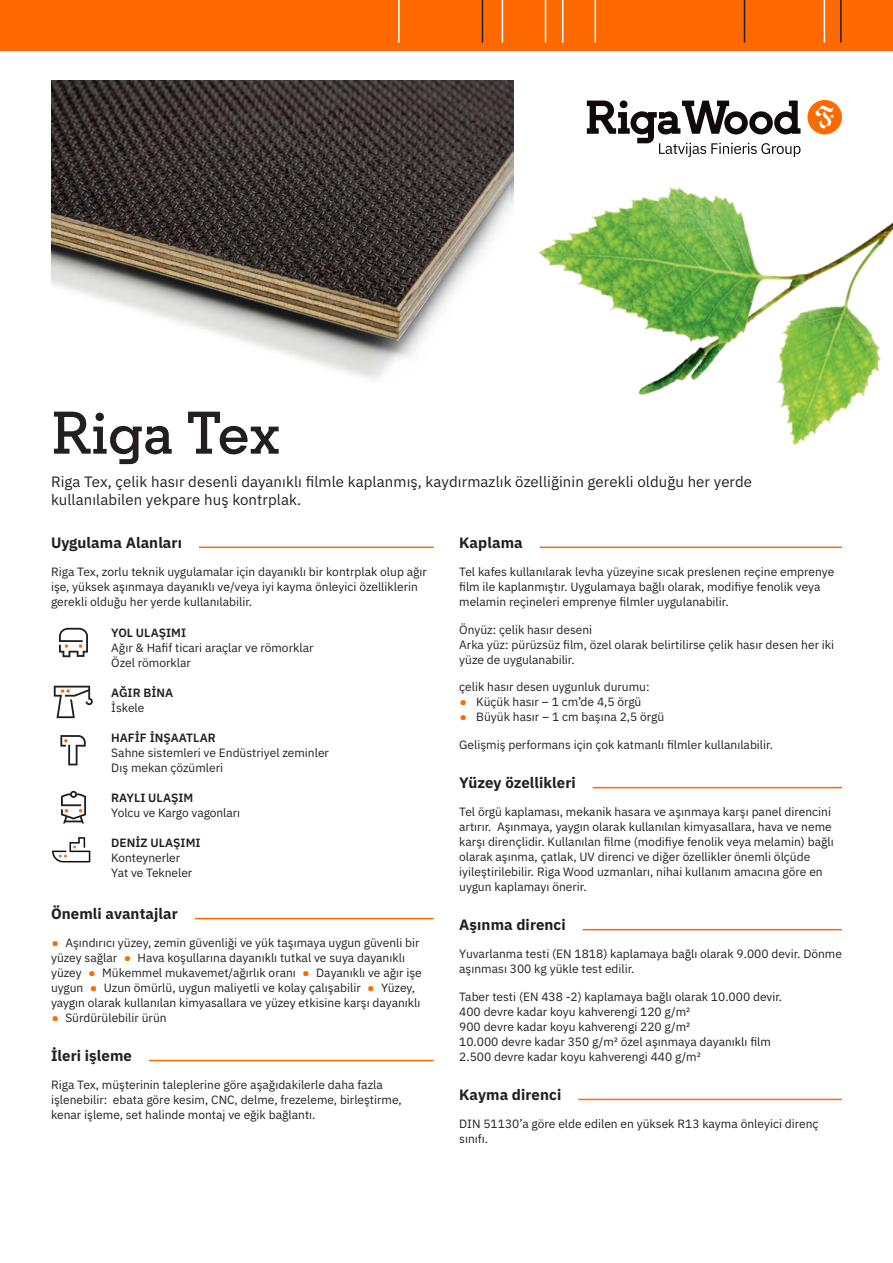
<style>
.page{position:relative;width:893px;height:1263px;background:#fff}
.page>*{position:absolute;margin:0;border:0;box-sizing:border-box;transform-origin:0 0}
.Nosaukums{font:600 60px "Regular Slab";letter-spacing:.005em;color:#231f20}
.ievadteksts{font:15px/18px "IBM Plex Sans";letter-spacing:.005em;color:#231f20}
.Sadaļa{font:700 15px "IBM Plex Sans";letter-spacing:.005em;color:#231f20}
.pamatteksts__6{font:12px/15px "IBM Plex Sans";color:#231f20}
.pamatteksts__3{font:12px/15px "IBM Plex Sans";color:#231f20}
.tabula{font:12px "IBM Plex Sans";color:#231f20}
.Virsraksts_tabulā{font:600 12px "IBM Plex Sans";color:#231f20}
.s1{font-size:21px;color:#ff6a00}
</style>
<div class="page">
<div style="left:0;top:0;width:893px;height:51px;background:#ff6a00"></div>
<hr style="left:398px;top:0;width:2px;height:43px;background:#fff">
<img style="left:475px;top:0;width:418px;height:549px">
<hr style="left:51px;top:547px;width:383px;height:1px;background:#ff6a00">
<div style="left:51px;top:544px;width:148px;height:7px;background:#fff"></div>
<hr style="left:51px;top:918px;width:383px;height:1px;background:#ff6a00">
<div style="left:51px;top:915px;width:144px;height:7px;background:#fff"></div>
<hr style="left:51px;top:1060px;width:383px;height:1px;background:#ff6a00">
<div style="left:51px;top:1057px;width:98px;height:7px;background:#fff"></div>
<hr style="left:459px;top:547px;width:383px;height:1px;background:#ff6a00">
<div style="left:459px;top:544px;width:81px;height:7px;background:#fff"></div>
<hr style="left:459px;top:787px;width:383px;height:1px;background:#ff6a00">
<div style="left:459px;top:784px;width:134px;height:8px;background:#fff"></div>
<hr style="left:459px;top:929px;width:383px;height:1px;background:#ff6a00">
<div style="left:459px;top:926px;width:124px;height:8px;background:#fff"></div>
<hr style="left:459px;top:1099px;width:383px;height:1px;background:#ff6a00">
<div style="left:459px;top:1096px;width:119px;height:7px;background:#fff"></div>
<svg style="left:59px;top:628px;width:29px;height:29px"></svg>
<svg style="left:54px;top:686px;width:39px;height:32px"></svg>
<svg style="left:60px;top:735px;width:26px;height:30px"></svg>
<svg style="left:61px;top:791px;width:25px;height:32px"></svg>
<svg style="left:52px;top:837px;width:38px;height:25px"></svg>
<img style="left:51px;top:81px;width:463px;height:303px">
<p class="Nosaukums" style="left:51px;top:396px;width:230px">Riga Tex</p>
<p class="ievadteksts" style="left:51px;top:471px;width:703px">Riga Tex, çelik hasır desenli dayanıklı filmle kaplanmış, kaydırmazlık özelliğinin gerekli olduğu her yerde kullanılabilen yekpare huş kontrplak.</p>
<p class="Sadaļa" style="left:51px;top:531px;width:132px">Uygulama Alanları</p>
<p class="pamatteksts__3" style="left:51px;top:563px;width:377px">Riga Tex, zorlu teknik uygulamalar için dayanıklı bir kontrplak olup ağır işe, yüksek aşınmaya dayanıklı ve/veya iyi kayma önleyici özelliklerin gerekli olduğu her yerde kullanılabilir.</p>
<p class="Virsraksts_tabulā" style="left:111px;top:623px;width:76px">YOL ULAŞIMI</p>
<p class="tabula" style="left:111px;top:639px;width:204px">Ağır &amp; Hafif ticari araçlar ve römorklar</p>
<p class="tabula" style="left:111px;top:654px;width:81px">Özel römorklar</p>
<p class="Virsraksts_tabulā" style="left:111px;top:683px;width:63px">AĞIR BİNA</p>
<p class="tabula" style="left:111px;top:699px;width:35px">İskele</p>
<p class="Virsraksts_tabulā" style="left:111px;top:728px;width:106px">HAFİF İNŞAATLAR</p>
<p class="tabula" style="left:111px;top:744px;width:219px">Sahne sistemleri ve Endüstriyel zeminler</p>
<p class="tabula" style="left:111px;top:759px;width:113px">Dış mekan çözümleri</p>
<p class="Virsraksts_tabulā" style="left:111px;top:788px;width:83px">RAYLI ULAŞIM</p>
<p class="tabula" style="left:111px;top:804px;width:130px">Yolcu ve Kargo vagonları</p>
<p class="Virsraksts_tabulā" style="left:111px;top:833px;width:91px">DENİZ ULAŞIMI</p>
<p class="tabula" style="left:111px;top:849px;width:70px">Konteynerler</p>
<p class="tabula" style="left:111px;top:864px;width:83px">Yat ve Tekneler</p>
<p class="Sadaļa" style="left:51px;top:902px;width:128px">Önemli avantajlar</p>
<p class="pamatteksts__6" style="left:51px;top:934px;width:372px"><span class="s1">•</span> Aşındırıcı yüzey, zemin güvenliği ve yük taşımaya uygun güvenli bir yüzey sağlar <span class="s1">•</span> Hava koşullarına dayanıklı tutkal ve suya dayanıklı yüzey <span class="s1">•</span> Mükemmel mukavemet/ağırlık oranı <span class="s1">•</span> Dayanıklı ve ağır işe uygun <span class="s1">•</span> Uzun ömürlü, uygun maliyetli ve kolay çalışabilir <span class="s1">•</span> Yüzey, yaygın olarak kullanılan kimyasallara ve yüzey etkisine karşı dayanıklı</p>
<p class="pamatteksts__6" style="left:51px;top:1009px;width:117px"><span class="s1">•</span> Sürdürülebilir ürün</p>
<p class="Sadaļa" style="left:51px;top:1044px;width:83px">İleri işleme</p>
<p class="pamatteksts__6" style="left:51px;top:1076px;width:352px">Riga Tex, müşterinin taleplerine göre aşağıdakilerle daha fazla işlenebilir: ebata göre kesim, CNC, delme, frezeleme, birleştirme, kenar işleme, set halinde montaj ve eğik bağlantı.</p>
<p class="Sadaļa" style="left:459px;top:531px;width:65px">Kaplama</p>
<p class="pamatteksts__3" style="left:459px;top:563px;width:377px">Tel kafes kullanılarak levha yüzeyine sıcak preslenen reçine emprenye film ile kaplanmıştır. Uygulamaya bağlı olarak, modifiye fenolik veya melamin reçineleri emprenye filmler uygulanabilir.</p>
<p class="pamatteksts__6" style="left:459px;top:621px;width:134px">Önyüz: çelik hasır deseni</p>
<p class="pamatteksts__3" style="left:459px;top:636px;width:376px">Arka yüz: pürüzsüz film, özel olarak belirtilirse çelik hasır desen her iki yüze de uygulanabilir.</p>
<p class="pamatteksts__6" style="left:459px;top:679px;width:192px">çelik hasır desen uygunluk durumu:</p>
<p class="pamatteksts__6" style="left:459px;top:694px;width:184px"><span class="s1">•</span> Küçük hasır – 1 cm’de 4,5 örgü</p>
<p class="pamatteksts__6" style="left:459px;top:709px;width:206px"><span class="s1">•</span> Büyük hasır – 1 cm başına 2,5 örgü</p>
<p class="pamatteksts__6" style="left:459px;top:736px;width:315px">Gelişmiş performans için çok katmanlı filmler kullanılabilir.</p>
<p class="Sadaļa" style="left:459px;top:771px;width:118px">Yüzey özellikleri</p>
<p class="pamatteksts__6" style="left:459px;top:803px;width:376px">Tel örgü kaplaması, mekanik hasara ve aşınmaya karşı panel direncini artırır. Aşınmaya, yaygın olarak kullanılan kimyasallara, hava ve neme karşı dirençlidir. Kullanılan filme (modifiye fenolik veya melamin) bağlı olarak aşınma, çatlak, UV direnci ve diğer özellikler önemli ölçüde iyileştirilebilir. Riga Wood uzmanları, nihai kullanım amacına göre en uygun kaplamayı önerir.</p>
<p class="Sadaļa" style="left:459px;top:913px;width:108px">Aşınma direnci</p>
<p class="pamatteksts__3" style="left:459px;top:945px;width:384px">Yuvarlanma testi (EN 1818) kaplamaya bağlı olarak 9.000 devir. Dönme aşınması 300 kg yükle test edilir.</p>
<p class="pamatteksts__6" style="left:459px;top:988px;width:324px">Taber testi (EN 438 -2) kaplamaya bağlı olarak 10.000 devir.</p>
<p class="pamatteksts__6" style="left:459px;top:1003px;width:233px">400 devre kadar koyu kahverengi 120 g/m2</p>
<p class="pamatteksts__6" style="left:459px;top:1018px;width:233px">900 devre kadar koyu kahverengi 220 g/m2</p>
<p class="pamatteksts__6" style="left:459px;top:1033px;width:313px">10.000 devre kadar 350 g/m2 özel aşınmaya dayanıklı film</p>
<p class="pamatteksts__6" style="left:459px;top:1048px;width:243px">2.500 devre kadar koyu kahverengi 440 g/m2</p>
<p class="Sadaļa" style="left:459px;top:1083px;width:104px">Kayma direnci</p>
<p class="pamatteksts__3" style="left:459px;top:1115px;width:361px">DIN 51130’a göre elde edilen en yüksek R13 kayma önleyici direnç sınıfı.</p>
</div>
